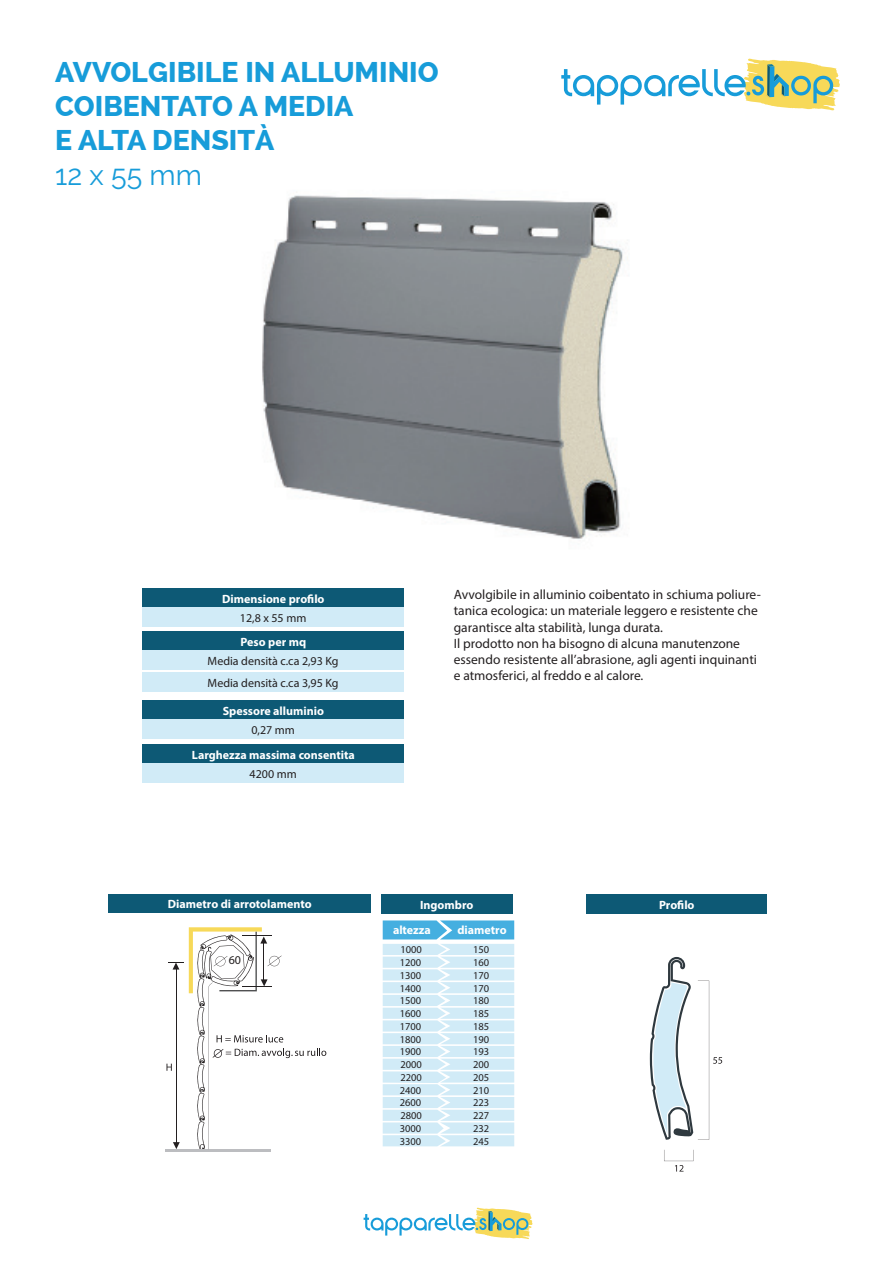
<style>
.page{position:relative;width:893px;height:1263px;background:#fff}
.page>*{position:absolute;margin:0;border:0;box-sizing:border-box;transform-origin:0 0}
.t1{font:800 28.5px/34.2px "Raleway";color:#179cd9}
.t2{font:28.5px "Raleway";color:#179cd9}
.Stile_di_paragrafo_1{font:13.5px/16.2px "Myriad Pro";color:#231f20}
.Stile_di_paragrafo_1-2{font:700 12px "Myriad Pro";color:#fff}
.Stile_di_paragrafo_1-3{font:12px "Myriad Pro";color:#231f20}
.Stile_di_paragrafo_1-4{font:10.5px "Myriad Pro";color:#231f20}
</style>
<div class="page">
<svg style="left:561px;top:59px;width:279px;height:52px"></svg>
<svg style="left:364px;top:1208px;width:168px;height:31px"></svg>
<div style="left:143px;top:589px;width:261px;height:19px;background:#0d5975"></div>
<div style="left:142px;top:608px;width:262px;height:19px;background:#d1ebf7"></div>
<div style="left:143px;top:631px;width:261px;height:19px;background:#0d5975"></div>
<div style="left:142px;top:650px;width:262px;height:19px;background:#d1ebf7"></div>
<div style="left:143px;top:701px;width:261px;height:19px;background:#0d5975"></div>
<div style="left:142px;top:720px;width:262px;height:19px;background:#d1ebf7"></div>
<div style="left:143px;top:745px;width:261px;height:19px;background:#0d5975"></div>
<div style="left:142px;top:764px;width:262px;height:19px;background:#d1ebf7"></div>
<svg style="left:383px;top:920px;width:131px;height:226px"></svg>
<svg style="left:664px;top:1150px;width:29px;height:21px"></svg>
<svg style="left:650px;top:957px;width:72px;height:183px"></svg>
<hr style="left:166px;top:1149px;width:105px;height:3px;background:#bcbdc0">
<svg style="left:167px;top:927px;width:159px;height:222px"></svg>
<div style="left:109px;top:894px;width:262px;height:19px;background:#0d5975"></div>
<div style="left:381px;top:895px;width:131px;height:19px;background:#0d5975"></div>
<div style="left:586px;top:894px;width:181px;height:19px;background:#0d5975"></div>
<img style="left:262px;top:192px;width:366px;height:347px">
<div style="left:142px;top:673px;width:262px;height:19px;background:#d1ebf7"></div>
<p class="t1" style="left:55px;top:55px;width:385px">AVVOLGIBILE IN ALLUMINIO<br>COIBENTATO A MEDIA</p>
<p class="t1" style="left:55px;top:124px;width:221px">E ALTA DENSITÀ</p>
<p class="t2" style="left:55px;top:158px;width:148px">12 x 55 mm</p>
<p class="Stile_di_paragrafo_1-2" style="left:222px;top:591px;width:104px">Dimensione profilo</p>
<p class="Stile_di_paragrafo_1-3" style="left:240px;top:610px;width:68px">12,8 x 55 mm</p>
<p class="Stile_di_paragrafo_1-2" style="left:241px;top:634px;width:67px">Peso per mq</p>
<p class="Stile_di_paragrafo_1-3" style="left:208px;top:653px;width:133px">Media densità c.ca 2,93 Kg</p>
<p class="Stile_di_paragrafo_1-2" style="left:223px;top:703px;width:103px">Spessore alluminio</p>
<p class="Stile_di_paragrafo_1-3" style="left:251px;top:722px;width:45px">0,27 mm</p>
<p class="Stile_di_paragrafo_1-2" style="left:192px;top:747px;width:164px">Larghezza massima consentita</p>
<p class="Stile_di_paragrafo_1-3" style="left:250px;top:766px;width:49px">4200 mm</p>
<p class="Stile_di_paragrafo_1-3" style="left:208px;top:675px;width:133px">Media densità c.ca 3,95 Kg</p>
<p class="Stile_di_paragrafo_1" style="left:454px;top:586px;width:309px">Avvolgibile in alluminio coibentato in schiuma poliure&shy;tanica ecologica: un materiale leggero e resistente che garantisce alta stabilità, lunga durata.</p>
<p class="Stile_di_paragrafo_1" style="left:454px;top:635px;width:288px">Il prodotto non ha bisogno di alcuna manutenzone</p>
<p class="Stile_di_paragrafo_1" style="left:454px;top:651px;width:305px">essendo resistente all’abrasione, agli agenti inquinanti</p>
<p class="Stile_di_paragrafo_1" style="left:454px;top:667px;width:191px">e atmosferici, al freddo e al calore.</p>
<p class="Stile_di_paragrafo_1-2" style="left:168px;top:896px;width:145px">Diametro di arrotolamento</p>
<p class="Stile_di_paragrafo_1-2" style="left:420px;top:897px;width:55px">Ingombro</p>
<p class="Stile_di_paragrafo_1-2" style="left:659px;top:897px;width:37px">Profilo</p>
<p class="Stile_di_paragrafo_1-3" style="left:229px;top:952px;width:14px">60</p>
<p class="Stile_di_paragrafo_1-2" style="left:393px;top:923px;width:39px">altezza</p>
<p class="Stile_di_paragrafo_1-2" style="left:457px;top:923px;width:51px">diametro</p>
<p class="Stile_di_paragrafo_1-4" style="left:400px;top:943px;width:23px">1000</p>
<p class="Stile_di_paragrafo_1-4" style="left:473px;top:943px;width:18px">150</p>
<p class="Stile_di_paragrafo_1-4" style="left:400px;top:956px;width:23px">1200</p>
<p class="Stile_di_paragrafo_1-4" style="left:400px;top:969px;width:23px">1300</p>
<p class="Stile_di_paragrafo_1-4" style="left:400px;top:982px;width:23px">1400</p>
<p class="Stile_di_paragrafo_1-4" style="left:400px;top:994px;width:23px">1500</p>
<p class="Stile_di_paragrafo_1-4" style="left:400px;top:1007px;width:23px">1600</p>
<p class="Stile_di_paragrafo_1-4" style="left:400px;top:1020px;width:23px">1700</p>
<p class="Stile_di_paragrafo_1-4" style="left:400px;top:1033px;width:23px">1800</p>
<p class="Stile_di_paragrafo_1-4" style="left:400px;top:1045px;width:23px">1900</p>
<p class="Stile_di_paragrafo_1-4" style="left:400px;top:1058px;width:23px">2000</p>
<p class="Stile_di_paragrafo_1-4" style="left:400px;top:1071px;width:23px">2200</p>
<p class="Stile_di_paragrafo_1-4" style="left:400px;top:1084px;width:23px">2400</p>
<p class="Stile_di_paragrafo_1-4" style="left:400px;top:1096px;width:23px">2600</p>
<p class="Stile_di_paragrafo_1-4" style="left:400px;top:1109px;width:23px">2800</p>
<p class="Stile_di_paragrafo_1-4" style="left:400px;top:1122px;width:23px">3000</p>
<p class="Stile_di_paragrafo_1-4" style="left:400px;top:1135px;width:23px">3300</p>
<p class="Stile_di_paragrafo_1-4" style="left:473px;top:956px;width:18px">160</p>
<p class="Stile_di_paragrafo_1-4" style="left:473px;top:969px;width:18px">170</p>
<p class="Stile_di_paragrafo_1-4" style="left:473px;top:982px;width:18px">170</p>
<p class="Stile_di_paragrafo_1-4" style="left:473px;top:994px;width:18px">180</p>
<p class="Stile_di_paragrafo_1-4" style="left:473px;top:1007px;width:18px">185</p>
<p class="Stile_di_paragrafo_1-4" style="left:473px;top:1020px;width:18px">185</p>
<p class="Stile_di_paragrafo_1-4" style="left:473px;top:1033px;width:18px">190</p>
<p class="Stile_di_paragrafo_1-4" style="left:473px;top:1045px;width:18px">193</p>
<p class="Stile_di_paragrafo_1-4" style="left:473px;top:1058px;width:18px">200</p>
<p class="Stile_di_paragrafo_1-4" style="left:473px;top:1071px;width:18px">205</p>
<p class="Stile_di_paragrafo_1-4" style="left:473px;top:1084px;width:18px">210</p>
<p class="Stile_di_paragrafo_1-4" style="left:473px;top:1096px;width:18px">223</p>
<p class="Stile_di_paragrafo_1-4" style="left:473px;top:1109px;width:18px">227</p>
<p class="Stile_di_paragrafo_1-4" style="left:473px;top:1122px;width:18px">232</p>
<p class="Stile_di_paragrafo_1-4" style="left:473px;top:1135px;width:18px">245</p>
</div>
